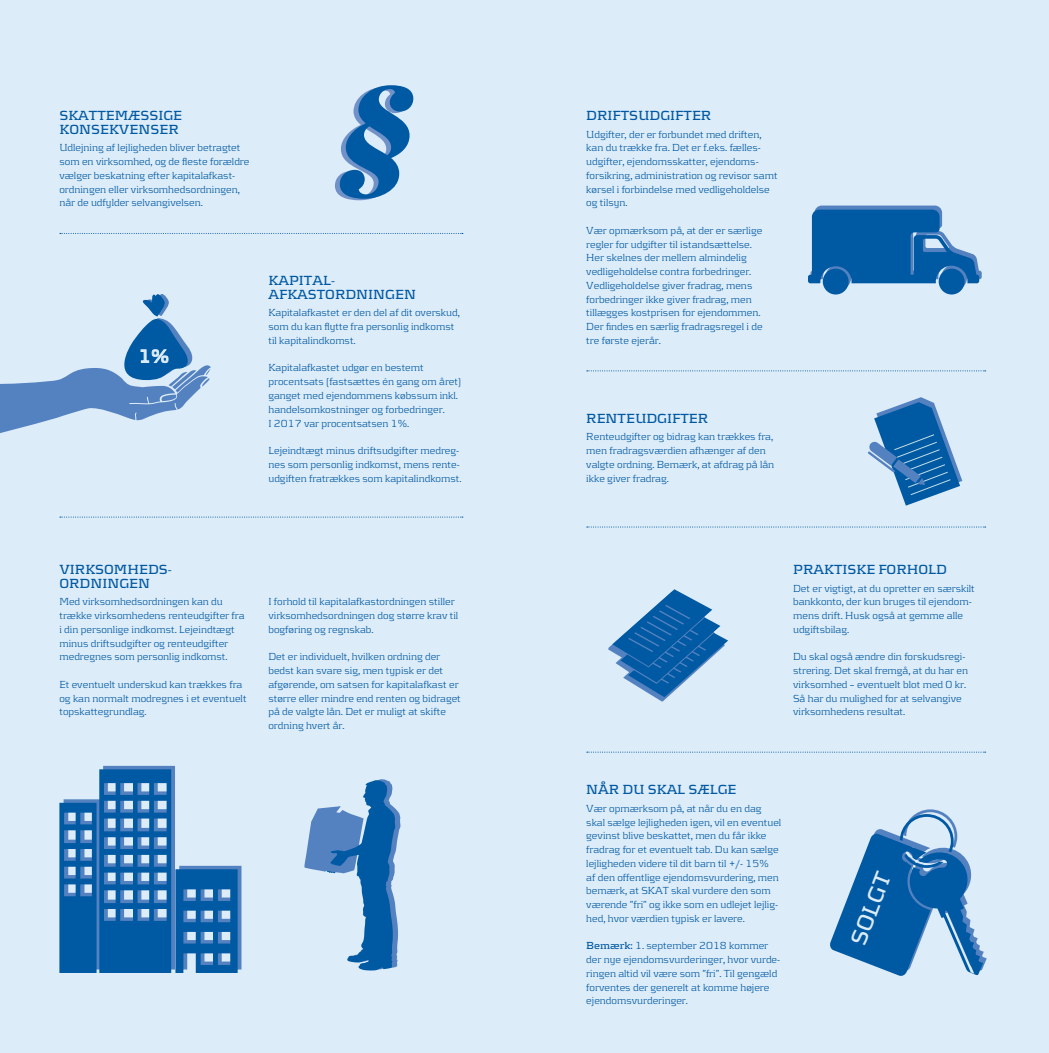
<style>
.page{position:relative;width:1049px;height:1053px;background:#fff}
.page>*{position:absolute;margin:0;border:0;box-sizing:border-box;transform-origin:0 0}
.t1{font:italic 900 121.5px "Ingeborg";color:#7092c9}
.t2{font:700 23.25px "Kontrapunkt";color:#ddecf9}
.Ml_rubrik{font:700 13.75px/13.8px "Kontrapunkt";color:#0059a3}
.Brød{font:300 10.62px/13.8px "Kontrapunkt";color:#0059a3}
.s1{font-weight:700}
</style>
<div class="page">
<div style="left:0;top:0;width:1049px;height:1052px;background:#ddecf9"></div>
<svg style="left:608px;top:589px;width:120px;height:112px"></svg>
<svg style="left:60px;top:233px;width:403px;height:1px"></svg>
<svg style="left:60px;top:516px;width:403px;height:1px"></svg>
<svg style="left:587px;top:370px;width:399px;height:1px"></svg>
<svg style="left:587px;top:526px;width:399px;height:1px"></svg>
<svg style="left:587px;top:751px;width:399px;height:1px"></svg>
<svg style="left:0;top:294px;width:211px;height:139px"></svg>
<svg style="left:868px;top:397px;width:94px;height:108px"></svg>
<svg style="left:830px;top:809px;width:157px;height:167px"></svg>
<svg style="left:808px;top:205px;width:174px;height:89px"></svg>
<svg style="left:304px;top:779px;width:96px;height:191px"></svg>
<svg style="left:59px;top:765px;width:182px;height:207px"></svg>
<p class="Ml_rubrik" style="left:59px;top:108px;width:124px">SKATTEMÆSSIGE<br>KONSEKVENSER</p>
<p class="Brød" style="left:59px;top:141px;width:192px">Udlejning af lejligheden bliver betragtet som en virksomhed, og de fleste forældre vælger beskatning efter kapitalafkast&shy;ordningen eller virksomhedsordningen, når de udfylder selvangivelsen.</p>
<p class="t1" style="left:334px;top:59px;width:77px">§</p>
<p class="Ml_rubrik" style="left:268px;top:273px;width:149px">KAPITAL-<br>AFKASTORDNINGEN</p>
<p class="Brød" style="left:268px;top:306px;width:193px">Kapitalafkastet er den del af dit overskud, som du kan flytte fra personlig indkomst til kapitalindkomst.</p>
<p class="Brød" style="left:268px;top:361px;width:194px">Kapitalafkastet udgør en bestemt procentsats (fastsættes én gang om året) ganget med ejendommens købssum inkl. handelsomkostninger og forbedringer.</p>
<p class="Brød" style="left:268px;top:416px;width:142px">I 2017 var procentsatsen 1%.</p>
<p class="Brød" style="left:268px;top:443px;width:195px">Lejeindtægt minus driftsudgifter medreg&shy;nes som personlig indkomst, mens rente&shy;udgiften fratrækkes som kapitalindkomst.</p>
<p class="Ml_rubrik" style="left:59px;top:562px;width:113px">VIRKSOMHEDS-<br>ORDNINGEN</p>
<p class="Brød" style="left:59px;top:594px;width:165px">Med virksomhedsordningen kan du</p>
<p class="Brød" style="left:59px;top:608px;width:187px">trække virksomhedens renteudgifter fra i din personlige indkomst. Lejeindtægt minus driftsudgifter og renteudgifter medregnes som personlig indkomst.</p>
<p class="Brød" style="left:59px;top:677px;width:189px">Et eventuelt underskud kan trækkes fra og kan normalt modregnes i et eventuelt topskattegrundlag.</p>
<p class="Brød" style="left:268px;top:594px;width:191px">I forhold til kapitalafkastordningen stiller virksomhedsordningen dog større krav til bogføring og regnskab.</p>
<p class="Brød" style="left:268px;top:649px;width:194px">Det er individuelt, hvilken ordning der bedst kan svare sig, men typisk er det afgørende, om satsen for kapitalafkast er større eller mindre end renten og bidraget på de valgte lån. Det er muligt at skifte ordning hvert år.</p>
<p class="Ml_rubrik" style="left:586px;top:108px;width:127px">DRIFTSUDGIFTER</p>
<p class="Brød" style="left:586px;top:127px;width:193px">Udgifter, der er forbundet med driften, kan du trække fra. Det er f.eks. fælles&shy;udgifter, ejendomsskatter, ejendoms&shy;forsikring, administration og revisor samt kørsel i forbindelse med vedligeholdelse og tilsyn.</p>
<p class="Brød" style="left:586px;top:223px;width:178px">Vær opmærksom på, at der er særlige regler for udgifter til istandsættelse.</p>
<p class="Brød" style="left:586px;top:251px;width:167px">Her skelnes der mellem almindelig vedligeholdelse contra forbedringer.</p>
<p class="Brød" style="left:586px;top:278px;width:168px">Vedligeholdelse giver fradrag, mens forbedringer ikke giver fradrag, men</p>
<p class="Brød" style="left:586px;top:306px;width:178px">tillægges kostprisen for ejendommen.<br>Der findes en særlig fradragsregel i de</p>
<p class="Brød" style="left:586px;top:333px;width:76px">tre første ejerår.</p>
<p class="Ml_rubrik" style="left:586px;top:411px;width:123px">RENTEUDGIFTER</p>
<p class="Brød" style="left:586px;top:429px;width:189px">Renteudgifter og bidrag kan trækkes fra, men fradragsværdien afhænger af den valgte ordning. Bemærk, at afdrag på lån ikke giver fradrag.</p>
<p class="Ml_rubrik" style="left:793px;top:562px;width:155px">PRAKTISKE FORHOLD</p>
<p class="Brød" style="left:793px;top:581px;width:183px">Det er vigtigt, at du opretter en særskilt</p>
<p class="Brød" style="left:793px;top:594px;width:180px">bankkonto, der kun bruges til ejendom&shy;mens drift. Husk også at gemme alle udgiftsbilag.</p>
<p class="Brød" style="left:793px;top:649px;width:177px">Du skal også ændre din forskudsregi&shy;strering. Det skal fremgå, at du har en virksomhed – eventuelt blot med 0 kr.<br>Så har du mulighed for at selvangive virksomhedens resultat.</p>
<p class="Ml_rubrik" style="left:586px;top:782px;width:152px">NÅR DU SKAL SÆLGE</p>
<p class="Brød" style="left:586px;top:801px;width:197px">Vær opmærksom på, at når du en dag skal sælge lejligheden igen, vil en eventuel gevinst blive beskattet, men du får ikke fradrag for et eventuelt tab. Du kan sælge lejligheden videre til dit barn til +/- 15%<br>af den offentlige ejendomsvurdering, men bemærk, at SKAT skal vurdere den som værende ”fri” og ikke som en udlejet lejlig&shy;hed, hvor værdien typisk er lavere.</p>
<p class="Brød" style="left:586px;top:938px;width:195px"><span class="s1">Bemærk:</span> 1. september 2018 kommer der nye ejendomsvurderinger, hvor vurde&shy;ringen altid vil være som ”fri”. Til gengæld forventes der generelt at komme højere ejendomsvurderinger.</p>
<p class="t2" style="left:844px;top:939px;width:78px;rotate:-69deg">SOLGT</p>
</div>
